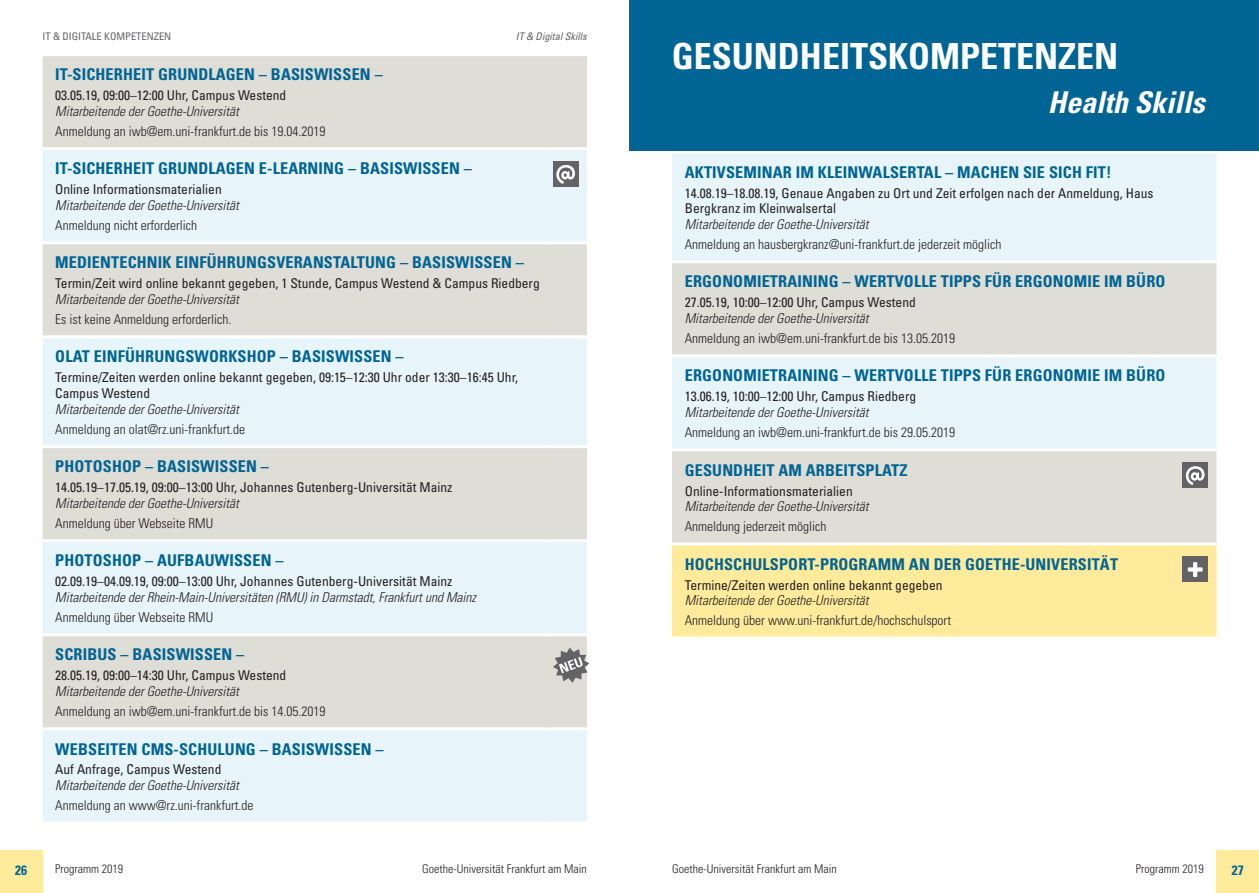
<style>
.page{position:relative;width:1259px;height:893px;background:#fff}
.page>*{position:absolute;margin:0;border:0;box-sizing:border-box;transform-origin:0 0}
.t1{font:700 condensed 36px "Univers";color:#fff}
.t2{font:italic 700 condensed 30px "Univers";color:#fff}
.Titel{font:700 condensed 16.2px "Univers";letter-spacing:.01em;color:#006494}
.Datum{font:condensed 13.5px/15.8px "Univers";color:#231f20}
.Anmeldung{font:300 condensed 13.5px "Univers";color:#231f20}
.Zielgruppe{font:italic 300 condensed 13.5px "Univers";color:#231f20}
.Titel-2{font:condensed 13.5px/15.8px "Univers";color:#231f20}
.Titel-3{font:300 condensed 13.5px "Univers";color:#231f20}
.Titel-4{font:italic 300 condensed 13.5px/15.8px "Univers";color:#231f20}
.t3{font:700 condensed 13.5px "Univers";color:#006494}
.t4{font:300 condensed 12px "Univers";color:#231f20}
.t5{font:condensed 10.5px "Univers";color:#636366}
.t6{font:italic condensed 10.5px "Univers";color:#636366}
.s1{font-weight:400;font-style:normal}
.s2{font-weight:300;font-style:italic}
</style>
<div class="page">
<div style="left:1216px;top:850px;width:43px;height:43px;background:#ffeb9b"></div>
<div style="left:0;top:850px;width:43px;height:43px;background:#ffeb9b"></div>
<div style="left:43px;top:56px;width:544px;height:91px;background:#deddd6"></div>
<svg style="left:43px;top:150px;width:544px;height:671px;background:#e3ebeb"></svg>
<hr style="left:43px;top:241px;width:506px;height:3px;background:#fff">
<hr style="left:549px;top:241px;width:38px;height:3px;background:#fff">
<hr style="left:43px;top:335px;width:506px;height:3px;background:#fff">
<hr style="left:549px;top:335px;width:38px;height:3px;background:#fff">
<hr style="left:43px;top:445px;width:506px;height:3px;background:#fff">
<hr style="left:549px;top:445px;width:38px;height:3px;background:#fff">
<hr style="left:43px;top:539px;width:506px;height:3px;background:#fff">
<hr style="left:549px;top:539px;width:38px;height:3px;background:#fff">
<hr style="left:43px;top:633px;width:506px;height:3px;background:#fff">
<hr style="left:549px;top:633px;width:38px;height:3px;background:#fff">
<hr style="left:43px;top:727px;width:506px;height:3px;background:#fff">
<hr style="left:549px;top:727px;width:38px;height:3px;background:#fff">
<div style="left:553px;top:161px;width:25px;height:26px;background:#636366"></div>
<svg style="left:556px;top:165px;width:19px;height:19px"></svg>
<svg style="left:553px;top:648px;width:36px;height:35px"></svg>
<div style="left:672px;top:153px;width:544px;height:107px;background:#e7f5fa"></div>
<svg style="left:672px;top:263px;width:544px;height:279px;background:#e1e5e2"></svg>
<div style="left:672px;top:545px;width:544px;height:91px;background:#ffeb9b"></div>
<hr style="left:672px;top:354px;width:506px;height:3px;background:#fff">
<hr style="left:1178px;top:354px;width:38px;height:3px;background:#fff">
<hr style="left:672px;top:448px;width:506px;height:3px;background:#fff">
<hr style="left:1178px;top:448px;width:38px;height:3px;background:#fff">
<div style="left:1182px;top:463px;width:26px;height:25px;background:#636366"></div>
<svg style="left:1185px;top:466px;width:19px;height:19px"></svg>
<div style="left:1182px;top:557px;width:26px;height:25px;background:#636366"></div>
<svg style="left:1187px;top:562px;width:15px;height:15px"></svg>
<div style="left:629px;top:0;width:630px;height:150px;background:#006494"></div>
<p class="t5" style="left:43px;top:30px;width:130px">IT &amp; DIGITALE KOMPETENZEN</p>
<p class="t6" style="left:516px;top:30px;width:73px">IT &amp; Digital Skills</p>
<p class="Titel" style="left:55px;top:65px;width:329px">IT-SICHERHEIT GRUNDLAGEN – BASISWISSEN –</p>
<p class="Datum" style="left:55px;top:87px;width:233px">03.05.19, 09:00–12:00 Uhr, Campus Westend</p>
<p class="Zielgruppe" style="left:55px;top:103px;width:185px">Mitarbeitende der Goethe-Universität</p>
<p class="Anmeldung" style="left:55px;top:123px;width:272px">Anmeldung an iwb@em.uni-frankfurt.de bis 19.04.2019</p>
<p class="Titel" style="left:55px;top:159px;width:418px">IT-SICHERHEIT GRUNDLAGEN E-LEARNING – BASISWISSEN –</p>
<p class="Datum" style="left:55px;top:181px;width:168px">Online Informationsmaterialien</p>
<p class="Zielgruppe" style="left:55px;top:197px;width:185px">Mitarbeitende der Goethe-Universität</p>
<p class="Anmeldung" style="left:55px;top:217px;width:143px">Anmeldung nicht erforderlich</p>
<p class="Titel" style="left:55px;top:253px;width:470px">MEDIENTECHNIK EINFÜHRUNGSVERANSTALTUNG – BASISWISSEN –</p>
<p class="Datum" style="left:55px;top:275px;width:486px">Termin/Zeit wird online bekannt gegeben, 1 Stunde, Campus Westend &amp; Campus Riedberg</p>
<p class="Zielgruppe" style="left:55px;top:291px;width:185px">Mitarbeitende der Goethe-Universität</p>
<p class="Anmeldung" style="left:55px;top:311px;width:178px">Es ist keine Anmeldung erforderlich.</p>
<p class="Titel" style="left:55px;top:347px;width:350px">OLAT EINFÜHRUNGSWORKSHOP – BASISWISSEN –</p>
<p class="Datum" style="left:55px;top:370px;width:464px">Termine/Zeiten werden online bekannt gegeben, 09:15–12:30 Uhr oder 13:30–16:45 Uhr,<br>Campus Westend</p>
<p class="Zielgruppe" style="left:55px;top:401px;width:185px">Mitarbeitende der Goethe-Universität</p>
<p class="Anmeldung" style="left:55px;top:421px;width:191px">Anmeldung an olat@rz.uni-frankfurt.de</p>
<p class="Titel" style="left:55px;top:457px;width:215px">PHOTOSHOP – BASISWISSEN –</p>
<p class="Datum" style="left:55px;top:479px;width:399px">14.05.19–17.05.19, 09:00–13:00 Uhr, Johannes Gutenberg-Universität Mainz</p>
<p class="Zielgruppe" style="left:55px;top:495px;width:185px">Mitarbeitende der Goethe-Universität</p>
<p class="Anmeldung" style="left:55px;top:515px;width:159px">Anmeldung über Webseite RMU</p>
<p class="Titel" style="left:55px;top:551px;width:230px">PHOTOSHOP – AUFBAUWISSEN –</p>
<p class="Datum" style="left:55px;top:573px;width:399px">02.09.19–04.09.19, 09:00–13:00 Uhr, Johannes Gutenberg-Universität Mainz</p>
<p class="Zielgruppe" style="left:55px;top:589px;width:422px">Mitarbeitende der Rhein-Main-Universitäten (RMU) in Darmstadt, Frankfurt und Mainz</p>
<p class="Anmeldung" style="left:55px;top:609px;width:159px">Anmeldung über Webseite RMU</p>
<p class="Titel" style="left:55px;top:645px;width:191px">SCRIBUS – BASISWISSEN –</p>
<p class="Datum" style="left:55px;top:667px;width:233px">28.05.19, 09:00–14:30 Uhr, Campus Westend</p>
<p class="Zielgruppe" style="left:55px;top:683px;width:185px">Mitarbeitende der Goethe-Universität</p>
<p class="Anmeldung" style="left:55px;top:703px;width:272px">Anmeldung an iwb@em.uni-frankfurt.de bis 14.05.2019</p>
<p class="Titel" style="left:55px;top:739px;width:330px">WEBSEITEN CMS-SCHULUNG – BASISWISSEN –</p>
<p class="Datum" style="left:55px;top:762px;width:168px">Auf Anfrage, Campus Westend</p>
<p class="Zielgruppe" style="left:55px;top:777px;width:185px">Mitarbeitende der Goethe-Universität</p>
<p class="Anmeldung" style="left:55px;top:797px;width:200px">Anmeldung an www@rz.uni-frankfurt.de</p>
<p class="t1" style="left:672px;top:34px;width:448px">GESUNDHEITSKOMPETENZEN</p>
<p class="t2" style="left:1048px;top:84px;width:158px">Health Skills</p>
<p class="Titel" style="left:685px;top:162px;width:428px">AKTIVSEMINAR IM KLEINWALSERTAL – MACHEN SIE SICH FIT!</p>
<p class="Datum" style="left:685px;top:185px;width:470px">14.08.19–18.08.19, Genaue Angaben zu Ort und Zeit erfolgen nach der Anmeldung, Haus<br>Bergkranz im Kleinwalsertal</p>
<p class="Zielgruppe" style="left:685px;top:216px;width:185px">Mitarbeitende der Goethe-Universität</p>
<p class="Anmeldung" style="left:685px;top:236px;width:318px">Anmeldung an hausbergkranz@uni-frankfurt.de jederzeit möglich</p>
<p class="Titel" style="left:685px;top:272px;width:482px">ERGONOMIETRAINING – WERTVOLLE TIPPS FÜR ERGONOMIE IM BÜRO</p>
<p class="Datum" style="left:685px;top:294px;width:233px">27.05.19, 10:00–12:00 Uhr, Campus Westend</p>
<p class="Zielgruppe" style="left:685px;top:310px;width:185px">Mitarbeitende der Goethe-Universität</p>
<p class="Anmeldung" style="left:685px;top:330px;width:272px">Anmeldung an iwb@em.uni-frankfurt.de bis 13.05.2019</p>
<p class="Titel" style="left:685px;top:366px;width:482px">ERGONOMIETRAINING – WERTVOLLE TIPPS FÜR ERGONOMIE IM BÜRO</p>
<p class="Datum" style="left:685px;top:389px;width:233px">13.06.19, 10:00–12:00 Uhr, Campus Riedberg</p>
<p class="Zielgruppe" style="left:685px;top:404px;width:185px">Mitarbeitende der Goethe-Universität</p>
<p class="Anmeldung" style="left:685px;top:424px;width:272px">Anmeldung an iwb@em.uni-frankfurt.de bis 29.05.2019</p>
<p class="Titel" style="left:685px;top:460px;width:224px">GESUNDHEIT AM ARBEITSPLATZ</p>
<p class="Titel-4" style="left:685px;top:483px;width:185px"><span class="s1">Online-Informationsmaterialien<br></span>Mitarbeitende der Goethe-Universität</p>
<p class="Titel-3" style="left:685px;top:518px;width:143px">Anmeldung jederzeit möglich</p>
<p class="Titel" style="left:685px;top:554px;width:435px">HOCHSCHULSPORT-PROGRAMM AN DER GOETHE-UNIVERSITÄT</p>
<p class="Titel-2" style="left:685px;top:577px;width:259px">Termine/Zeiten werden online bekannt gegeben<br><span class="s2">Mitarbeitende der Goethe-Universität</span></p>
<p class="Titel-3" style="left:685px;top:612px;width:268px">Anmeldung über www.uni-frankfurt.de/hochschulsport</p>
<p class="t3" style="left:15px;top:861px;width:13px">26</p>
<p class="t4" style="left:55px;top:862px;width:69px">Programm 2019</p>
<p class="t4" style="left:422px;top:862px;width:166px">Goethe-Universität Frankfurt am Main</p>
<p class="t4" style="left:672px;top:862px;width:166px">Goethe-Universität Frankfurt am Main</p>
<p class="t4" style="left:1135px;top:862px;width:69px">Programm 2019</p>
<p class="t3" style="left:1231px;top:861px;width:13px">27</p>
</div>
